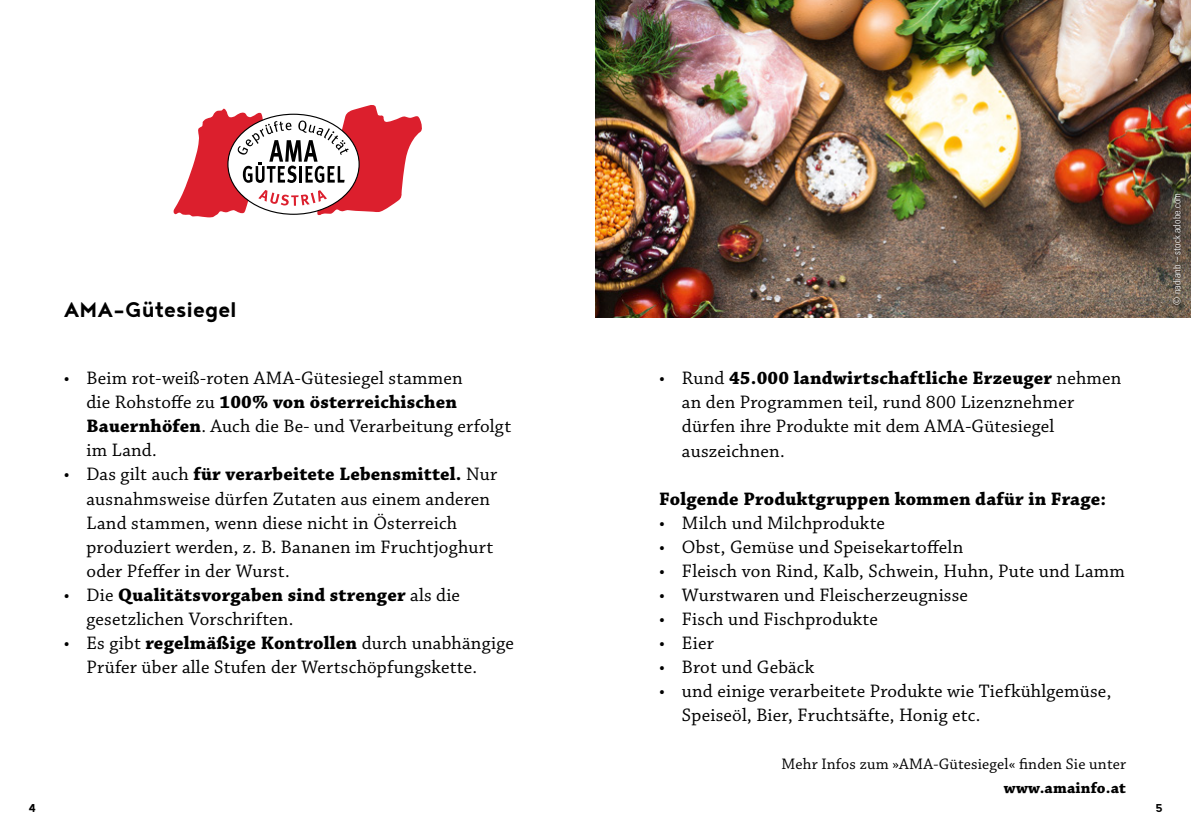
<style>
.page{position:relative;width:1191px;height:840px;background:#fff}
.page>*{position:absolute;margin:0;border:0;box-sizing:border-box;transform-origin:0 0}
.t1{font:700 26px "Noyh";color:#000}
.t2{font:19px/24px "Chaparral Pro";letter-spacing:.01em;color:#000}
.t3{font:700 19px "Chaparral Pro";letter-spacing:.01em;color:#000}
.t4{font:16px "Chaparral Pro";letter-spacing:.01em;color:#000}
.t5{font:700 16px "Chaparral Pro";letter-spacing:.01em;color:#000}
.t6{font:700 14px "Noyh";color:#000}
.t7{font:10px "Univers Com 47 Light Cond";letter-spacing:.01em;color:#fff}
.s1{font-weight:700}
</style>
<div class="page">
<img style="left:595px;top:0;width:596px;height:317px">
<div style="left:1171px;top:192px;width:12px;height:115px;background:#000;opacity:.75"></div>
<svg style="left:173px;top:105px;width:249px;height:112px"></svg>
<h1 class="t1" style="left:64px;top:295px;width:175px">AMA-Gütesiegel</h1>
<p class="t7" style="left:1170px;top:304px;width:113px;rotate:-90deg">© nadianb – stock.adobe.com</p>
<p class="t2" style="left:86px;top:367px;width:426px;text-indent:-23px">• Beim rot-weiß-roten AMA-Gütesiegel stammen<br>die Rohstoffe zu <span class="s1">100% von österreichischen Bauernhöfen</span>. Auch die Be- und Verarbeitung erfolgt im Land.</p>
<p class="t2" style="left:86px;top:463px;width:412px;text-indent:-23px">• Das gilt auch <span class="s1">für verarbeitete Lebensmittel.</span> Nur ausnahmsweise dürfen Zutaten aus einem anderen Land stammen, wenn diese nicht in Österreich produziert werden, z. B. Bananen im Fruchtjoghurt oder Pfeffer in der Wurst.</p>
<p class="t2" style="left:86px;top:583px;width:375px;text-indent:-23px">• Die <span class="s1">Qualitätsvorgaben sind strenger</span> als die gesetzlichen Vorschriften.</p>
<p class="t2" style="left:86px;top:631px;width:429px;text-indent:-23px">• Es gibt <span class="s1">regelmäßige Kontrollen</span> durch unabhängige<br>Prüfer über alle Stufen der Wertschöpfungskette.</p>
<p class="t2" style="left:682px;top:367px;width:441px;text-indent:-23px">• Rund <span class="s1">45.000 landwirtschaftliche Erzeuger</span> nehmen an den Programmen teil, rund 800 Lizenznehmer dürfen ihre Produkte mit dem AMA-Gütesiegel auszeichnen.</p>
<p class="t3" style="left:659px;top:487px;width:448px">Folgende Produktgruppen kommen dafür in Frage:</p>
<p class="t2" style="left:659px;top:511px;width:227px">• Milch und Milchprodukte</p>
<p class="t2" style="left:659px;top:535px;width:305px">• Obst, Gemüse und Speisekartoffeln</p>
<p class="t2" style="left:659px;top:559px;width:467px">• Fleisch von Rind, Kalb, Schwein, Huhn, Pute und Lamm</p>
<p class="t2" style="left:659px;top:583px;width:310px">• Wurstwaren und Fleischerzeugnisse</p>
<p class="t2" style="left:659px;top:607px;width:220px">• Fisch und Fischprodukte</p>
<p class="t2" style="left:659px;top:631px;width:56px">• Eier</p>
<p class="t2" style="left:659px;top:655px;width:156px">• Brot und Gebäck</p>
<p class="t2" style="left:682px;top:679px;width:431px;text-indent:-23px">• und einige verarbeitete Produkte wie Tiefkühlgemüse,<br>Speiseöl, Bier, Fruchtsäfte, Honig etc.</p>
<p class="t4" style="left:781px;top:754px;width:346px">Mehr Infos zum »AMA-Gütesiegel« finden Sie unter</p>
<p class="t5" style="left:1004px;top:778px;width:124px">www.amainfo.at</p>
<p class="t6" style="left:28px;top:799px;width:9px">4</p>
<p class="t6" style="left:1155px;top:799px;width:8px">5</p>
</div>
